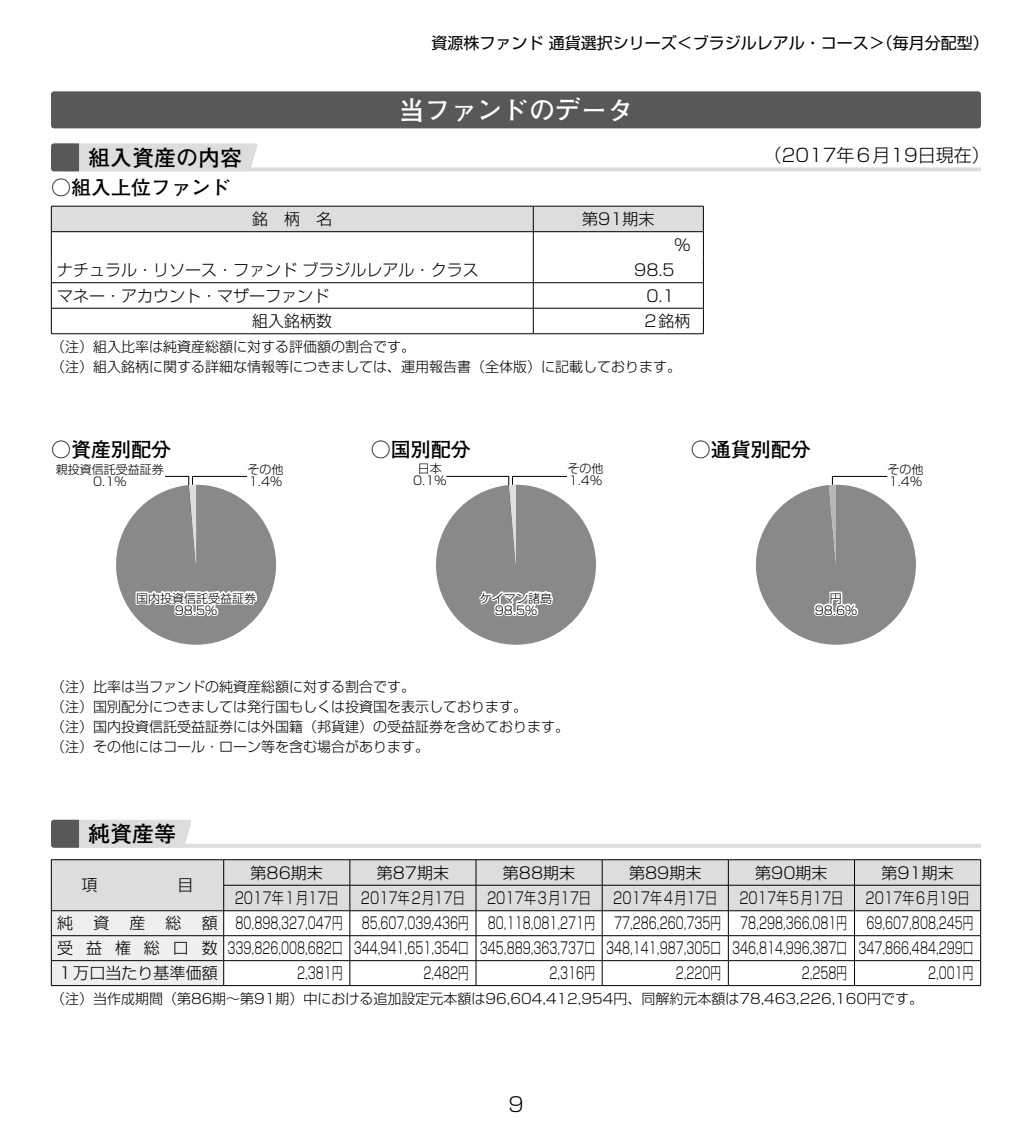
<style>
.page{position:relative;width:1032px;height:1134px;background:#fff}
.page>*{position:absolute;margin:0;border:0;box-sizing:border-box;transform-origin:0 0}
.t1{font:700 26px "Futo Go B101 Pr 6";color:#fff}
.t2{font:700 22px "Futo Go B101 Pr 6";color:#000}
.t3{font:700 20px "Futo Go B101 Pr 6";color:#000}
.t4{font:300 20px "Shin Go Pr 6";color:#000}
.t5{font:300 18px "Shin Go Pr 6";color:#000}
.t6{font:300 16px/25px "Shin Go Pr 6";color:#000;text-align:justify}
.t7{font:300 16px "Shin Go Pr 6";color:#000;scale:.76 1}
.t8{font:300 16px "Shin Go Pr 6";color:#000;scale:.66 1}
.t9{font:16px "Shin Go Pro";color:#000}
.t10{font:300 14px/20px "Shin Go Pr 6";color:#000}
.t11{font:300 12px/12px "Shin Go Pr 6";color:#000;text-align:center}
</style>
<div class="page">
<svg style="left:51px;top:206px;width:653px;height:127px"></svg>
<hr style="left:51px;top:333px;width:482px;height:1px;background:#000">
<hr style="left:533px;top:333px;width:171px;height:1px;background:#000">
<div style="left:224px;top:860px;width:756px;height:50px;background:#dcdddd"></div>
<hr style="left:51px;top:859px;width:173px;height:1px;background:#000">
<hr style="left:224px;top:859px;width:126px;height:1px;background:#000">
<hr style="left:350px;top:859px;width:126px;height:1px;background:#000">
<hr style="left:476px;top:859px;width:126px;height:1px;background:#000">
<hr style="left:602px;top:859px;width:126px;height:1px;background:#000">
<hr style="left:728px;top:859px;width:126px;height:1px;background:#000">
<hr style="left:854px;top:859px;width:127px;height:1px;background:#000">
<hr style="left:223px;top:885px;width:127px;height:1px;background:#000">
<hr style="left:350px;top:885px;width:126px;height:1px;background:#000">
<hr style="left:476px;top:885px;width:126px;height:1px;background:#000">
<hr style="left:602px;top:885px;width:126px;height:1px;background:#000">
<hr style="left:728px;top:885px;width:126px;height:1px;background:#000">
<hr style="left:854px;top:885px;width:127px;height:1px;background:#000">
<hr style="left:224px;top:910px;width:126px;height:1px;background:#000">
<hr style="left:350px;top:910px;width:126px;height:1px;background:#000">
<hr style="left:476px;top:910px;width:126px;height:1px;background:#000">
<hr style="left:602px;top:910px;width:126px;height:1px;background:#000">
<hr style="left:728px;top:910px;width:126px;height:1px;background:#000">
<hr style="left:854px;top:910px;width:127px;height:1px;background:#000">
<hr style="left:224px;top:935px;width:126px;height:1px;background:#000">
<hr style="left:350px;top:935px;width:126px;height:1px;background:#000">
<hr style="left:476px;top:935px;width:126px;height:1px;background:#000">
<hr style="left:602px;top:935px;width:126px;height:1px;background:#000">
<hr style="left:728px;top:935px;width:126px;height:1px;background:#000">
<hr style="left:854px;top:935px;width:127px;height:1px;background:#000">
<hr style="left:224px;top:960px;width:126px;height:1px;background:#000">
<svg style="left:51px;top:860px;width:173px;height:125px"></svg>
<hr style="left:350px;top:960px;width:126px;height:1px;background:#000">
<svg style="left:349px;top:860px;width:1px;height:125px"></svg>
<hr style="left:476px;top:960px;width:126px;height:1px;background:#000">
<svg style="left:476px;top:860px;width:1px;height:125px"></svg>
<hr style="left:602px;top:960px;width:126px;height:1px;background:#000">
<svg style="left:602px;top:860px;width:1px;height:125px"></svg>
<hr style="left:728px;top:960px;width:126px;height:1px;background:#000">
<svg style="left:728px;top:860px;width:1px;height:125px"></svg>
<hr style="left:854px;top:960px;width:127px;height:1px;background:#000">
<svg style="left:854px;top:860px;width:1px;height:125px"></svg>
<svg style="left:980px;top:860px;width:1px;height:125px"></svg>
<hr style="left:51px;top:985px;width:173px;height:1px;background:#000">
<hr style="left:224px;top:985px;width:126px;height:1px;background:#000">
<hr style="left:350px;top:985px;width:126px;height:1px;background:#000">
<hr style="left:476px;top:985px;width:126px;height:1px;background:#000">
<hr style="left:602px;top:985px;width:126px;height:1px;background:#000">
<hr style="left:728px;top:985px;width:126px;height:1px;background:#000">
<hr style="left:854px;top:985px;width:127px;height:1px;background:#000">
<div style="left:51px;top:91px;width:930px;height:37px;background:#595757;border-radius:3px"></div>
<svg style="left:258px;top:167px;width:723px;height:4px;fill:#dcdddd"></svg>
<svg style="left:51px;top:143px;width:207px;height:28px"></svg>
<svg style="left:116px;top:476px;width:160px;height:169px"></svg>
<svg style="left:436px;top:476px;width:160px;height:169px"></svg>
<svg style="left:755px;top:476px;width:161px;height:169px"></svg>
<hr style="left:65px;top:844px;width:916px;height:4px;background:#dcdddd">
<svg style="left:51px;top:820px;width:140px;height:28px"></svg>
<p class="t9" style="left:431px;top:30px;width:559px">資源株ファンド 通貨選択シリーズ＜ブラジルレアル・コース＞（毎月分配型）</p>
<h1 class="t1" style="left:399px;top:89px;width:235px">当ファンドのデータ</h1>
<h2 class="t2" style="left:88px;top:140px;width:156px">組入資産の内容</h2>
<p class="t5" style="left:764px;top:141px;width:227px">（2017年６月19日現在）</p>
<p class="t3" style="left:51px;top:171px;width:181px">○組入上位ファンド</p>
<p class="t6" style="left:252px;top:205px;width:81px">銘　柄　名</p>
<p class="t6" style="left:582px;top:205px;width:74px">第91期末</p>
<p class="t6" style="left:674px;top:231px;width:17px">％</p>
<p class="t6" style="left:57px;top:256px;width:423px">ナチュラル・リソース・ファンド ブラジルレアル・クラス</p>
<p class="t6" style="left:634px;top:256px;width:42px">98.5</p>
<p class="t6" style="left:57px;top:282px;width:273px">マネー・アカウント・マザーファンド</p>
<p class="t6" style="left:646px;top:282px;width:30px">0.1</p>
<p class="t6" style="left:252px;top:307px;width:81px">組入銘柄数</p>
<p class="t6" style="left:642px;top:307px;width:49px">２銘柄</p>
<p class="t10" style="left:51px;top:335px;width:632px">（注）組入比率は純資産総額に対する評価額の割合です。<br>（注）組入銘柄に関する詳細な情報等につきましては、運用報告書（全体版）に記載しております。</p>
<p class="t3" style="left:51px;top:434px;width:121px">○資産別配分</p>
<p class="t3" style="left:371px;top:434px;width:101px">○国別配分</p>
<p class="t3" style="left:691px;top:434px;width:121px">○通貨別配分</p>
<p class="t11" style="left:56px;top:462px;width:109px">親投資信託受益証券<br>0.1％</p>
<p class="t11" style="left:247px;top:462px;width:37px;text-align:left">その他<br>1.4％</p>
<p class="t11" style="left:413px;top:462px;width:35px">日本<br>0.1％</p>
<p class="t11" style="left:567px;top:462px;width:37px;text-align:left">その他<br>1.4％</p>
<p class="t11" style="left:887px;top:462px;width:37px;text-align:left">その他<br>1.4％</p>
<p class="t11" style="left:136px;top:591px;width:121px">国内投資信託受益証券<br>98.5％</p>
<p class="t11" style="left:480px;top:591px;width:73px">ケイマン諸島<br>98.5％</p>
<p class="t11" style="left:815px;top:591px;width:44px">円<br>98.6％</p>
<p class="t10" style="left:51px;top:675px;width:520px">（注）比率は当ファンドの純資産総額に対する割合です。<br>（注）国別配分につきましては発行国もしくは投資国を表示しております。<br>（注）国内投資信託受益証券には外国籍（邦貨建）の受益証券を含めております。（注）その他にはコール・ローン等を含む場合があります。</p>
<h2 class="t2" style="left:88px;top:816px;width:89px">純資産等</h2>
<p class="t6" style="left:251px;top:858px;width:74px">第86期末</p>
<p class="t6" style="left:377px;top:858px;width:74px">第87期末</p>
<p class="t6" style="left:503px;top:858px;width:74px">第88期末</p>
<p class="t6" style="left:629px;top:858px;width:74px">第89期末</p>
<p class="t6" style="left:755px;top:858px;width:74px">第90期末</p>
<p class="t6" style="left:881px;top:858px;width:74px">第91期末</p>
<p class="t7" style="left:235px;top:885px;width:138px">2017年１月17日</p>
<p class="t7" style="left:361px;top:885px;width:138px">2017年２月17日</p>
<p class="t7" style="left:487px;top:885px;width:138px">2017年３月17日</p>
<p class="t7" style="left:613px;top:885px;width:138px">2017年４月17日</p>
<p class="t7" style="left:739px;top:885px;width:138px">2017年５月17日</p>
<p class="t7" style="left:865px;top:885px;width:138px">2017年６月19日</p>
<p class="t6" style="left:57px;top:909px;width:17px">純</p>
<p class="t6" style="left:93px;top:909px;width:17px">資</p>
<p class="t6" style="left:129px;top:909px;width:17px">産</p>
<p class="t6" style="left:166px;top:909px;width:17px">総</p>
<p class="t6" style="left:57px;top:909px;width:917px;text-indent:144px">額 80,898,327,047円 85,607,039,436円 80,118,081,271円 77,286,260,735円 78,298,366,081円 69,607,808,245円受 益 権 総 口 数 339,826,008,682口 344,941,651,354口 345,889,363,737口 348,141,987,305口 346,814,996,387口 347,866,484,299口１万口当たり基準価額</p>
<p class="t8" style="left:297px;top:960px;width:70px">2,381円</p>
<p class="t8" style="left:423px;top:960px;width:70px">2,482円</p>
<p class="t8" style="left:549px;top:960px;width:70px">2,316円</p>
<p class="t8" style="left:676px;top:960px;width:70px">2,220円</p>
<p class="t8" style="left:802px;top:960px;width:70px">2,258円</p>
<p class="t8" style="left:928px;top:960px;width:70px">2,001円</p>
<p class="t10" style="left:51px;top:987px;width:874px">（注）当作成期間（第86期～第91期）中における追加設定元本額は96,604,412,954円、同解約元本額は78,463,226,160円です。</p>
<p class="t4" style="left:508px;top:1088px;width:17px">9</p>
</div>
